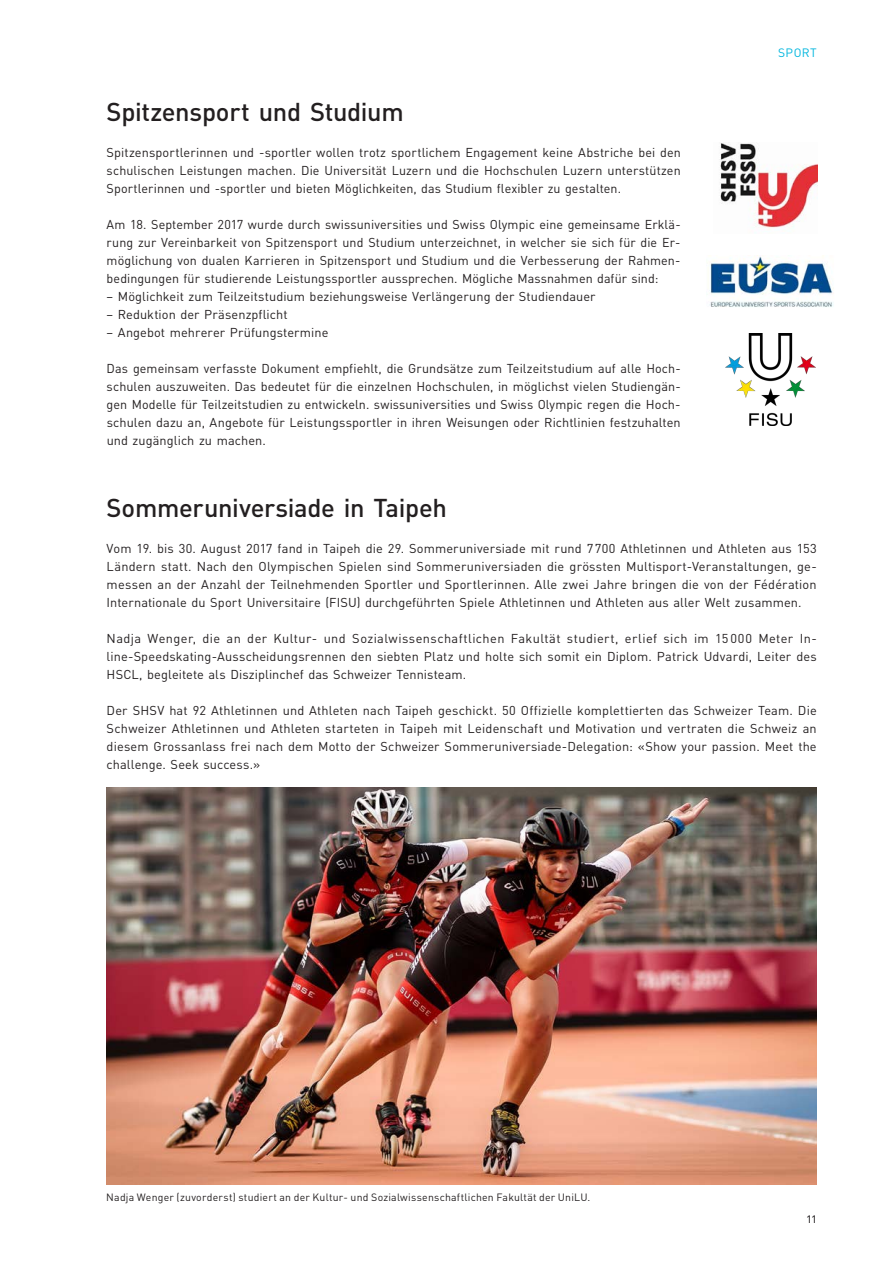
<style>
.page{position:relative;width:893px;height:1263px;background:#fff}
.page>*{position:absolute;margin:0;border:0;box-sizing:border-box;transform-origin:0 0}
.HSCL_Haupttitel{font:500 25.5px "DINOT";letter-spacing:-.015em;color:#231f20}
.HSCL_Lauftext{font:12.75px/18px "DINOT";letter-spacing:.005em;color:#231f20;text-align:justify}
.HSCL_Kopfbereichstit{font:12px "DINOT";letter-spacing:.035em;color:#00b6de}
.HSCL_Bildlegende{font:10.5px "DINOT";letter-spacing:.02em;color:#231f20}
</style>
<div class="page">
<img style="left:719px;top:143px;width:98px;height:87px">
<img style="left:709px;top:255px;width:125px;height:52px">
<img style="left:726px;top:334px;width:89px;height:91px">
<img style="left:107px;top:787px;width:710px;height:397px">
<p class="HSCL_Haupttitel" style="left:107px;top:96px;width:299px">Spitzensport und Studium</p>
<p class="HSCL_Lauftext" style="left:107px;top:143px;width:576px">Spitzensportlerinnen und -sportler wollen trotz sportlichem Engagement keine Abstriche bei den schulischen Leistungen machen. Die Universität Luzern und die Hochschulen Luzern unterstützen Sportlerinnen und -sportler und bieten Möglichkeiten, das Studium flexibler zu gestalten.</p>
<p class="HSCL_Lauftext" style="left:107px;top:215px;width:576px">Am 18. September 2017 wurde durch swissuniversities und Swiss Olympic eine gemeinsame Erklä&shy;rung zur Vereinbarkeit von Spitzensport und Studium unterzeichnet, in welcher sie sich für die Er&shy;möglichung von dualen Karrieren in Spitzensport und Studium und die Verbesserung der Rahmen&shy;bedingungen für studierende Leistungssportler aussprechen. Mögliche Massnahmen dafür sind:</p>
<p class="HSCL_Lauftext" style="left:107px;top:287px;width:490px">– Möglichkeit zum Teilzeitstudium beziehungsweise Verlängerung der Studiendauer</p>
<p class="HSCL_Lauftext" style="left:107px;top:305px;width:182px">– Reduktion der Präsenzpflicht</p>
<p class="HSCL_Lauftext" style="left:107px;top:323px;width:223px">– Angebot mehrerer Prüfungstermine</p>
<p class="HSCL_Lauftext" style="left:107px;top:359px;width:576px">Das gemeinsam verfasste Dokument empfiehlt, die Grundsätze zum Teilzeitstudium auf alle Hoch&shy;schulen auszuweiten. Das bedeutet für die einzelnen Hochschulen, in möglichst vielen Studiengän&shy;gen Modelle für Teilzeitstudien zu entwickeln. swissuniversities und Swiss Olympic regen die Hoch&shy;schulen dazu an, Angebote für Leistungssportler in ihren Weisungen oder Richtlinien festzuhalten und zugänglich zu machen.</p>
<p class="HSCL_Kopfbereichstit" style="left:778px;top:45px;width:40px">SPORT</p>
<p class="HSCL_Haupttitel" style="left:107px;top:492px;width:342px">Sommeruniversiade in Taipeh</p>
<p class="HSCL_Lauftext" style="left:107px;top:539px;width:712px">Vom 19. bis 30. August 2017 fand in Taipeh die 29. Sommeruniversiade mit rund 7700 Athletinnen und Athleten aus 153<br>Ländern statt. Nach den Olympischen Spielen sind Sommeruniversiaden die grössten Multisport-Veranstaltungen, ge&shy;messen an der Anzahl der Teilnehmenden Sportler und Sportlerinnen. Alle zwei Jahre bringen die von der Fédération Internationale du Sport Universitaire (FISU) durchgeführten Spiele Athletinnen und Athleten aus aller Welt zusammen.</p>
<p class="HSCL_Lauftext" style="left:107px;top:629px;width:712px">Nadja Wenger, die an der Kultur- und Sozialwissenschaftlichen Fakultät studiert, erlief sich im 15 000 Meter In&shy;line-Speedskating-Ausscheidungsrennen den siebten Platz und holte sich somit ein Diplom. Patrick Udvardi, Leiter des HSCL, begleitete als Disziplinchef das Schweizer Tennisteam.</p>
<p class="HSCL_Lauftext" style="left:107px;top:701px;width:712px">Der SHSV hat 92 Athletinnen und Athleten nach Taipeh geschickt. 50 Offizielle komplettierten das Schweizer Team. Die Schweizer Athletinnen und Athleten starteten in Taipeh mit Leidenschaft und Motivation und vertraten die Schweiz an diesem Grossanlass frei nach dem Motto der Schweizer Sommeruniversiade-Delegation: «Show your passion. Meet the challenge. Seek success.»</p>
<p class="HSCL_Bildlegende" style="left:106px;top:1191px;width:486px">Nadja Wenger (zuvorderst) studiert an der Kultur- und Sozialwissenschaftlichen Fakultät der UniLU.</p>
<p class="HSCL_Lauftext" style="left:807px;top:1210px;width:11px">11</p>
</div>
